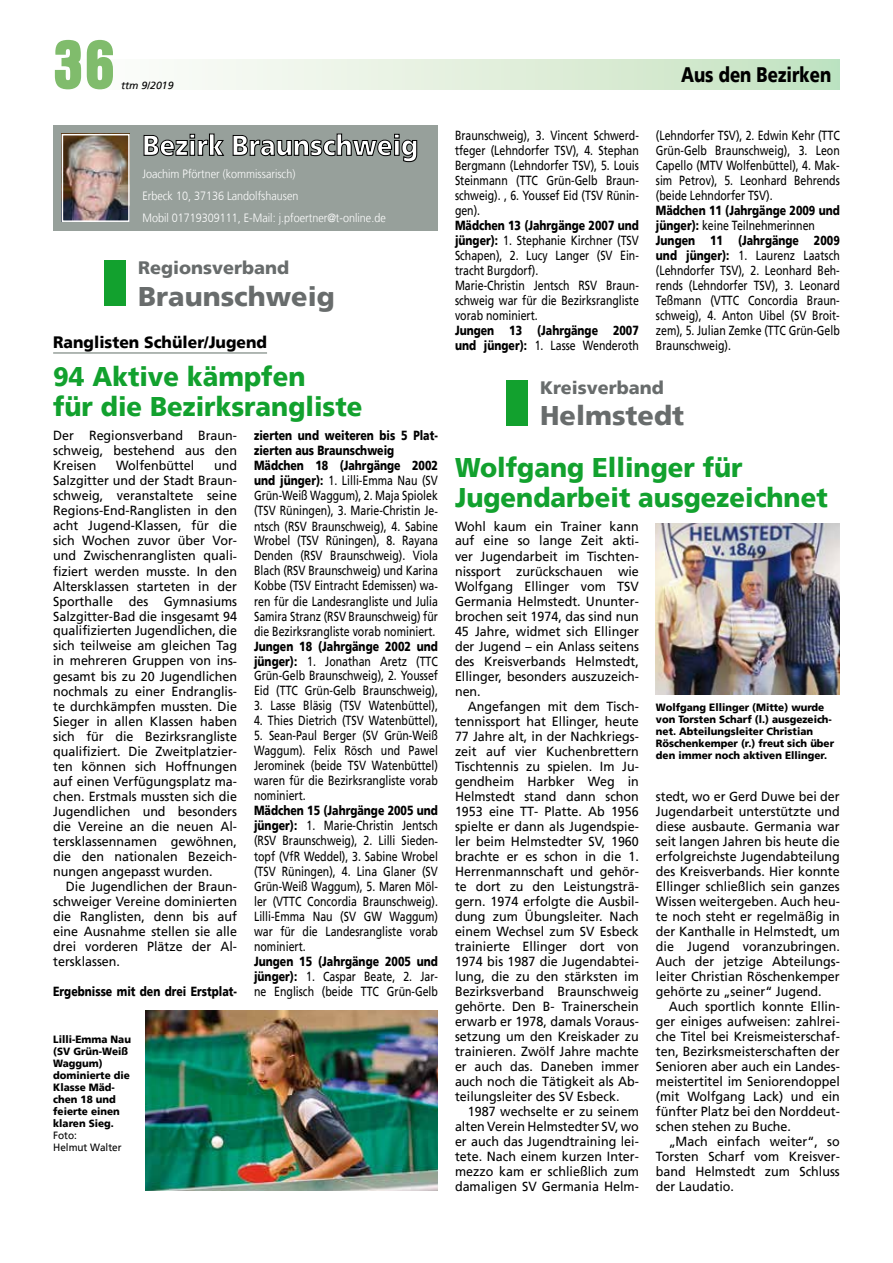
<style>
.page{position:relative;width:893px;height:1263px;background:#fff}
.page>*{position:absolute;margin:0;border:0;box-sizing:border-box;transform-origin:0 0}
.t1{font:700 condensed 72px "Aurora BT";color:#80bc6c}
.t2{font:900 28.5px "Frutiger";color:#fff;scale:.9 1}
.t3{font:900 27px/30px "Frutiger";color:#12a12e;scale:.95 1}
.t4{font:900 27px "Frutiger";color:#686c6c}
.t5{font:900 21px "Frutiger";color:#000;scale:.8 1}
.t6{font:900 18px "Frutiger";color:#686c6c}
.t7{font:900 16.5px "Frutiger";color:#000;scale:.95 1}
.t8{font:13.2px/15px "Frutiger";color:#000;text-align:justify;scale:.95 1}
.t9{font:13.2px/15px "Frutiger";color:#000;text-align:justify;scale:.8 1}
.t10{font:900 13.2px/15px "Frutiger";color:#000;scale:.8 1}
.t11{font:300 12px/22.2px "Frutiger";color:#fff;scale:.9 1}
.t12{font:900 10.5px/12px "Frutiger";color:#000;scale:.95 1}
.t13{font:10.5px/12px "Frutiger";color:#000;scale:.95 1}
.t14{font:italic 10.5px "Frutiger";color:#000}
.s1{font-weight:900}
.s2{font-weight:400}
</style>
<div class="page">
<div style="left:53px;top:60px;width:787px;height:29px;background:linear-gradient(to right,#fff,#c4e2c0)"></div>
<hr style="left:53px;top:352px;width:214px;height:2px;background:#97a09b">
<img style="left:145px;top:1010px;width:293px;height:180px">
<div style="left:104px;top:261px;width:21px;height:45px;background:#12a12e"></div>
<div style="left:53px;top:125px;width:385px;height:105px;background:#97a09b"></div>
<svg style="left:144px;top:134px;width:80px;height:22px"></svg>
<svg style="left:233px;top:134px;width:184px;height:28px"></svg>
<img style="left:65px;top:137px;width:62px;height:82px">
<div style="left:62px;top:134px;width:68px;height:88px;border:2px solid #fff"></div>
<div style="left:506px;top:380px;width:21px;height:45px;background:#12a12e"></div>
<img style="left:656px;top:524px;width:184px;height:170px">
<h1 class="t1" style="left:53px;top:23px;width:63px">36</h1>
<p class="t14" style="left:121px;top:79px;width:54px">ttm 9/2019</p>
<h2 class="t2" style="left:142px;top:128px;width:308px">Bezirk Braunschweig</h2>
<p class="t11" style="left:142px;top:162px;width:272px">Joachim Pförtner (kommissarisch)<br>Erbeck 10, 37136 Landolfshausen<br>Mobil 01719309111, E-Mail: j.pfoertner@t-online.de</p>
<h3 class="t6" style="left:138px;top:257px;width:153px">Regionsverband</h3>
<h3 class="t4" style="left:138px;top:280px;width:198px">Braunschweig</h3>
<p class="t7" style="left:53px;top:332px;width:227px">Ranglisten Schüler/Jugend</p>
<h3 class="t3" style="left:53px;top:362px;width:327px">94 Aktive kämpfen<br>für die Bezirksrangliste</h3>
<p class="t8" style="left:53px;top:428px;width:195px">Der Regionsverband Braun&shy;schweig, bestehend aus den Kreisen</p>
<p class="t9" style="left:254px;top:428px;width:231px;text-align:left"><span class="s1">zierten und weiteren bis 5 Plat&shy;zierten aus Braunschweig Mädchen 18 (Jahrgänge 2002 und jünger):</span> 1. Lilli-Emma Nau (SV Grün-Weiß Waggum), 2. Maja Spiolek (TSV Rüningen), 3. Marie-Christin Je&shy;ntsch (RSV Braunschweig), 4. Sabine Wrobel (TSV Rüningen), 8. Rayana Denden (RSV Braunschweig). Viola Blach (RSV Braunschweig) und Karina Kobbe (TSV Eintracht Edemissen) wa&shy;ren für die Landesrangliste und Julia Samira Stranz (RSV Braunschweig) für die Bezirksrangliste vorab nominiert.</p>
<p class="t9" style="left:254px;top:638px;width:231px"><span class="s1">Jungen 18 (Jahrgänge 2002 und jünger):</span> 1. Jonathan Aretz (TTC Grün-Gelb Braunschweig), 2. Youssef Eid (TTC Grün-Gelb Braunschweig),</p>
<p class="t9" style="left:254px;top:698px;width:231px">3. Lasse Bläsig (TSV Watenbüttel),</p>
<p class="t9" style="left:254px;top:713px;width:231px">4. Thies Dietrich (TSV Watenbüttel),</p>
<p class="t9" style="left:254px;top:728px;width:231px">5. Sean-Paul Berger (SV Grün-Weiß Waggum). Felix Rösch und Pawel Jerominek (beide TSV Watenbüttel) waren für die Bezirksrangliste vorab nominiert.</p>
<p class="t9" style="left:254px;top:803px;width:231px"><span class="s1">Mädchen 15 (Jahrgänge 2005 und jünger):</span> 1. Marie-Christin Jentsch (RSV Braunschweig), 2. Lilli Sieden&shy;topf (VfR Weddel), 3. Sabine Wrobel (TSV Rüningen), 4. Lina Glaner (SV Grün-Weiß Waggum), 5. Maren Möl&shy;ler (VTTC Concordia Braunschweig).<br>Lilli-Emma Nau (SV GW Waggum) war für die Landesrangliste vorab nominiert.</p>
<p class="t9" style="left:254px;top:953px;width:231px"><span class="s1">Jungen 15 (Jahrgänge 2005 und jünger):</span> 1. Caspar Beate, 2. Jar&shy;ne Englisch (beide TTC Grün-Gelb</p>
<p class="t8" style="left:116px;top:458px;width:84px">Wolfenbüttel</p>
<p class="t8" style="left:53px;top:458px;width:195px;text-indent:161px">und Salzgitter und der Stadt Braun&shy;schweig, veranstaltete seine Regions-End-Ranglisten in den acht Jugend-Klassen, für die sich Wochen zuvor über Vor&shy;und Zwischenranglisten quali&shy;fiziert werden musste. In den Altersklassen starteten in der Sporthalle des Gymnasiums Salzgitter-Bad die insgesamt 94 qualifizierten Jugendlichen, die sich teilweise am gleichen Tag in mehreren Gruppen von ins&shy;gesamt bis zu 20 Jugendlichen nochmals zu einer Endranglis&shy;te durchkämpfen mussten. Die Sieger in allen Klassen haben sich für die Bezirksrangliste qualifiziert. Die Zweitplatzier&shy;ten können sich Hoffnungen auf einen Verfügungsplatz ma&shy;chen. Erstmals mussten sich die Jugendlichen und besonders die Vereine an die neuen Al&shy;tersklassennamen gewöhnen, die den nationalen Bezeich&shy;nungen angepasst wurden.</p>
<p class="t8" style="left:53px;top:878px;width:195px;text-indent:13px">Die Jugendlichen der Braun&shy;schweiger Vereine dominierten die Ranglisten, denn bis auf eine Ausnahme stellen sie alle drei vorderen Plätze der Al&shy;tersklassen.</p>
<p class="t10" style="left:53px;top:983px;width:231px">Ergebnisse mit den drei Erstplat-</p>
<p class="t12" style="left:53px;top:1034px;width:83px">Lilli-Emma Nau (SV Grün-Weiß<br>Waggum) dominierte die<br>Klasse Mäd&shy;chen 18 und feierte einen klaren Sieg.</p>
<p class="t13" style="left:53px;top:1130px;width:74px">Foto:<br>Helmut Walter</p>
<h3 class="t5" style="left:681px;top:62px;width:189px">Aus den Bezirken</h3>
<p class="t9" style="left:455px;top:128px;width:231px">Braunschweig), 3. Vincent Schwerd&shy;tfeger (Lehndorfer TSV), 4. Stephan Bergmann (Lehndorfer TSV), 5. Louis Steinmann (TTC Grün-Gelb Braun&shy;schweig). , 6. Youssef Eid (TSV Rünin&shy;gen).</p>
<p class="t9" style="left:455px;top:218px;width:231px;text-align:left"><span class="s1">Mädchen 13 (Jahrgänge 2007 und jünger):</span> 1. Stephanie Kirchner (TSV<br>Schapen), 2. Lucy Langer (SV Ein&shy;tracht Burgdorf).<br>Marie-Christin Jentsch RSV Braun&shy;schweig war für die Bezirksrangliste vorab nominiert.</p>
<p class="t10" style="left:455px;top:323px;width:231px">Jungen 13 (Jahrgänge 2007 und jünger): <span class="s2">1. Lasse Wenderoth</span></p>
<p class="t9" style="left:656px;top:128px;width:231px">(Lehndorfer TSV), 2. Edwin Kehr (TTC Grün-Gelb Braunschweig), 3. Leon Capello (MTV Wolfenbüttel), 4. Mak&shy;sim Petrov), 5. Leonhard Behrends (beide Lehndorfer TSV).</p>
<p class="t9" style="left:656px;top:203px;width:231px;text-align:left"><span class="s1">Mädchen 11 (Jahrgänge 2009 und jünger):</span> keine Teilnehmerinnen<br><span class="s1">Jungen 11 (Jahrgänge 2009 und jünger):</span> 1. Laurenz Laatsch (Lehndorfer TSV), 2. Leonhard Beh&shy;rends (Lehndorfer TSV), 3. Leonard<br>Teßmann (VTTC Concordia Braun&shy;schweig), 4. Anton Uibel (SV Broit&shy;zem), 5. Julian Zemke (TTC Grün-Gelb<br>Braunschweig).</p>
<h3 class="t6" style="left:540px;top:377px;width:125px">Kreisverband</h3>
<h3 class="t4" style="left:540px;top:400px;width:146px">Helmstedt</h3>
<h3 class="t3" style="left:455px;top:452px;width:394px">Wolfgang Ellinger für<br>Jugendarbeit ausgezeichnet</h3>
<p class="t8" style="left:455px;top:518px;width:195px">Wohl kaum ein Trainer kann auf eine so lange Zeit akti&shy;ver Jugendarbeit im Tischten&shy;nissport zurückschauen wie Wolfgang Ellinger vom TSV Germania Helmstedt. Ununter&shy;brochen seit 1974, das sind nun 45 Jahre, widmet sich Ellinger der Jugend – ein Anlass seitens des Kreisverbands Helmstedt, Ellinger, besonders auszuzeich&shy;nen.</p>
<p class="t8" style="left:455px;top:698px;width:195px;text-indent:13px">Angefangen mit dem Tisch&shy;tennissport hat Ellinger, heute 77 Jahre alt, in der Nachkriegs&shy;zeit auf vier Kuchenbrettern Tischtennis zu spielen. Im Ju&shy;gendheim Harbker Weg in Helmstedt stand dann schon 1953 eine TT- Platte. Ab 1956 spielte er dann als Jugendspie&shy;ler beim Helmstedter SV, 1960 brachte er es schon in die 1.<br>Herrenmannschaft und gehör&shy;te dort zu den Leistungsträ&shy;gern. 1974 erfolgte die Ausbil&shy;dung zum Übungsleiter. Nach einem Wechsel zum SV Esbeck trainierte Ellinger dort von 1974 bis 1987 die Jugendabtei&shy;lung, die zu den stärksten im Bezirksverband Braunschweig gehörte. Den B- Trainerschein erwarb er 1978, damals Voraus&shy;setzung um den Kreiskader zu trainieren. Zwölf Jahre machte er auch das. Daneben immer auch noch die Tätigkeit als Ab&shy;teilungsleiter des SV Esbeck.</p>
<p class="t8" style="left:455px;top:1103px;width:195px;text-indent:13px">1987 wechselte er zu seinem alten Verein Helmstedter SV, wo er auch das Jugendtraining lei&shy;tete. Nach einem kurzen Inter&shy;mezzo kam er schließlich zum damaligen SV Germania Helm-</p>
<p class="t12" style="left:656px;top:701px;width:189px">Wolfgang Ellinger (Mitte) wurde von Torsten Scharf (l.) ausgezeich&shy;net. Abteilungsleiter Christian Röschenkemper (r.) freut sich über den immer noch aktiven Ellinger.</p>
<p class="t8" style="left:656px;top:788px;width:195px">stedt, wo er Gerd Duwe bei der Jugendarbeit unterstützte und diese ausbaute. Germania war seit langen Jahren bis heute die erfolgreichste Jugendabteilung des Kreisverbands. Hier konnte Ellinger schließlich sein ganzes Wissen weitergeben. Auch heu&shy;te noch steht er regelmäßig in der Kanthalle in Helmstedt, um die Jugend voranzubringen.<br>Auch der jetzige Abteilungs&shy;leiter Christian Röschenkemper gehörte zu „seiner“ Jugend.</p>
<p class="t8" style="left:656px;top:998px;width:195px;text-indent:13px">Auch sportlich konnte Ellin&shy;ger einiges aufweisen: zahlrei&shy;che Titel bei Kreismeisterschaf&shy;ten, Bezirksmeisterschaften der Senioren aber auch ein Landes&shy;meistertitel im Seniorendoppel (mit Wolfgang Lack) und ein fünfter Platz bei den Norddeut&shy;schen stehen zu Buche.</p>
<p class="t8" style="left:656px;top:1133px;width:195px;text-indent:13px">„Mach einfach weiter“, so Torsten Scharf vom Kreisver&shy;band Helmstedt zum Schluss der Laudatio.</p>
</div>
